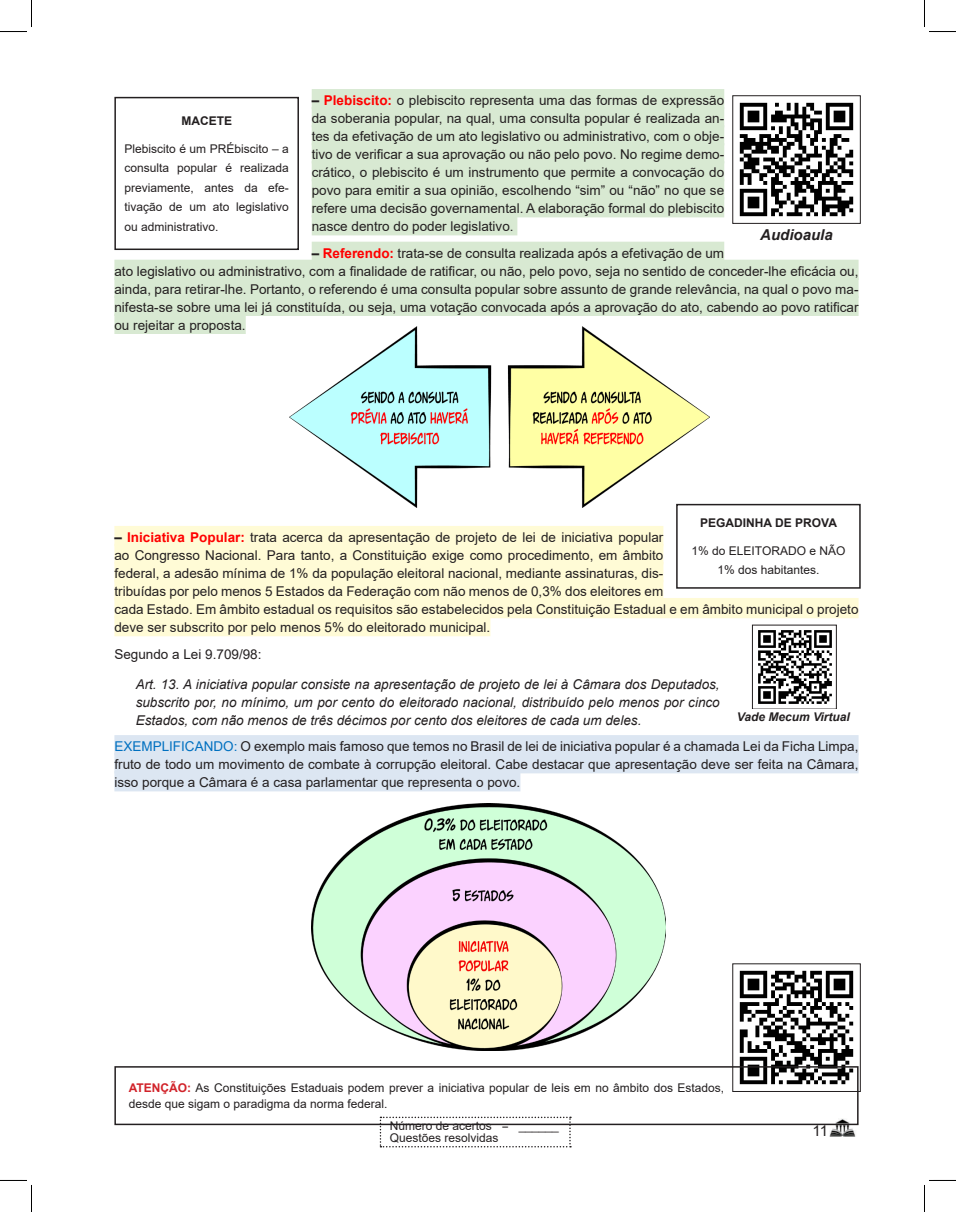
<style>
.page{position:relative;width:956px;height:1212px;background:#fff}
.page>*{position:absolute;margin:0;border:0;box-sizing:border-box;transform-origin:0 0}
.t1{font:italic 700 15px "Arial";color:#231f20}
.t2{font:15px "Arial";color:#231f20}
.Verde{font:13.5px/18px "Arial";color:#231f20;text-align:justify}
.aRTIGO{font:italic 13.5px/18px "Arial";color:#231f20;text-align:justify}
.Quadros{font:12px/12px "Arial";color:#231f20}
.Texto_Tabela{font:12px/19.5px "Arial";color:#231f20;text-align:justify}
.Texto_Tabela-2{font:700 12px "Arial";color:#231f20}
.t3{font:italic 700 12px "Arial";color:#231f20}
.s1{font-weight:700}
.s2{font-weight:700;color:#f00}
.s3{color:#0070c0}
.s4{font-weight:700;color:#d1232a}
</style>
<div class="page">
<img style="left:830px;top:1118px;width:26px;height:19px">
<svg style="left:380px;top:1116px;width:191px;height:31px"></svg>
<div style="left:312px;top:89px;width:412px;height:20px;background:#d8e9d2"></div>
<div style="left:312px;top:107px;width:412px;height:20px;background:#d8e9d2"></div>
<div style="left:312px;top:125px;width:412px;height:20px;background:#d8e9d2"></div>
<div style="left:312px;top:143px;width:412px;height:20px;background:#d8e9d2"></div>
<div style="left:312px;top:161px;width:412px;height:20px;background:#d8e9d2"></div>
<div style="left:312px;top:179px;width:412px;height:20px;background:#d8e9d2"></div>
<div style="left:312px;top:197px;width:412px;height:20px;background:#d8e9d2"></div>
<div style="left:312px;top:215px;width:205px;height:20px;background:#d8e9d2"></div>
<div style="left:312px;top:241px;width:412px;height:21px;background:#d8e9d2"></div>
<div style="left:114px;top:259px;width:745px;height:21px;background:#d8e9d2"></div>
<div style="left:114px;top:277px;width:745px;height:21px;background:#d8e9d2"></div>
<div style="left:114px;top:295px;width:745px;height:21px;background:#d8e9d2"></div>
<div style="left:114px;top:313px;width:132px;height:21px;background:#d8e9d2"></div>
<div style="left:114px;top:526px;width:549px;height:20px;background:#fffbd6"></div>
<div style="left:114px;top:544px;width:549px;height:20px;background:#fffbd6"></div>
<div style="left:114px;top:562px;width:549px;height:20px;background:#fffbd6"></div>
<div style="left:114px;top:580px;width:549px;height:20px;background:#fffbd6"></div>
<div style="left:114px;top:598px;width:745px;height:20px;background:#fffbd6"></div>
<div style="left:114px;top:616px;width:376px;height:20px;background:#fffbd6"></div>
<div style="left:114px;top:735px;width:745px;height:20px;background:#dce6f2"></div>
<div style="left:114px;top:753px;width:745px;height:20px;background:#dce6f2"></div>
<div style="left:114px;top:771px;width:406px;height:20px;background:#dce6f2"></div>
<img style="left:739px;top:970px;width:115px;height:115px">
<div style="left:732px;top:963px;width:129px;height:128px;border:1px solid #231f20"></div>
<img style="left:739px;top:102px;width:115px;height:115px">
<div style="left:732px;top:95px;width:129px;height:129px;border:1px solid #231f20"></div>
<div style="left:114px;top:97px;width:185px;height:153px;border:2px solid #231f20"></div>
<img style="left:290px;top:327px;width:420px;height:180px">
<div style="left:676px;top:503px;width:185px;height:85px;border:2px solid #231f20"></div>
<img style="left:758px;top:630px;width:74px;height:74px">
<div style="left:752px;top:624px;width:85px;height:85px;border:1px solid #231f20"></div>
<div style="left:728px;top:708px;width:131px;height:16px;background:#fff"></div>
<img style="left:312px;top:803px;width:353px;height:247px">
<div style="left:114px;top:1065px;width:745px;height:59px;border:2px solid #231f20"></div>
<svg style="left:0;top:0;width:32px;height:32px"></svg>
<svg style="left:0;top:1179px;width:32px;height:32px"></svg>
<svg style="left:924px;top:0;width:32px;height:32px"></svg>
<svg style="left:924px;top:1179px;width:32px;height:32px"></svg>
<p class="Verde" style="left:312px;top:91px;width:414px"><span class="s1">–</span> <span class="s2">Plebiscito:</span> o plebiscito representa uma das formas de expressão da soberania popular, na qual, uma consulta popular é realizada an&shy;tes da efetivação de um ato legislativo ou administrativo, com o obje&shy;tivo de verificar a sua aprovação ou não pelo povo. No regime demo&shy;crático, o plebiscito é um instrumento que permite a convocação do povo para emitir a sua opinião, escolhendo “sim” ou “não” no que se refere uma decisão governamental. A elaboração formal do plebiscito nasce dentro do poder legislativo.</p>
<p class="Verde" style="left:114px;top:244px;width:746px;text-align:left;text-indent:197px"><span class="s1">–</span> <span class="s2">Referendo:</span> trata-se de consulta realizada após a efetivação de um<br>ato legislativo ou administrativo, com a finalidade de ratificar, ou não, pelo povo, seja no sentido de conceder-lhe eficácia ou, ainda, para retirar-lhe. Portanto, o referendo é uma consulta popular sobre assunto de grande relevância, na qual o povo ma&shy;nifesta-se sobre uma lei já constituída, ou seja, uma votação convocada após a aprovação do ato, cabendo ao povo ratificar ou rejeitar a proposta.</p>
<p class="Texto_Tabela-2" style="left:181px;top:112px;width:52px">MACETE</p>
<p class="Texto_Tabela" style="left:124px;top:139px;width:166px">Plebiscito é um PRÉbiscito – a consulta popular é realizada previamente, antes da efe&shy;tivação de um ato legislativo ou administrativo.</p>
<p class="t1" style="left:760px;top:225px;width:74px">Audioaula</p>
<p class="Texto_Tabela-2" style="left:700px;top:514px;width:138px">PEGADINHA DE PROVA</p>
<p class="Texto_Tabela" style="left:691px;top:540px;width:155px;text-align:center">1% do ELEITORADO e NÃO<br>1% dos habitantes.</p>
<p class="Verde" style="left:114px;top:528px;width:746px;text-align:left"><span class="s1">–</span> <span class="s2">Iniciativa Popular:</span> trata acerca da apresentação de projeto de lei de iniciativa popular<br>ao Congresso Nacional. Para tanto, a Constituição exige como procedimento, em âmbito<br>federal, a adesão mínima de 1% da população eleitoral nacional, mediante assinaturas, dis-<br>tribuídas por pelo menos 5 Estados da Federação com não menos de 0,3% dos eleitores em<br>cada Estado. Em âmbito estadual os requisitos são estabelecidos pela Constituição Estadual e em âmbito municipal o projeto deve ser subscrito por pelo menos 5% do eleitorado municipal.</p>
<p class="Verde" style="left:114px;top:644px;width:149px">Segundo a Lei 9.709/98:</p>
<p class="aRTIGO" style="left:136px;top:675px;width:586px">Art. 13. A iniciativa popular consiste na apresentação de projeto de lei à Câmara dos Deputados, subscrito por, no mínimo, um por cento do eleitorado nacional, distribuído pelo menos por cinco Estados, com não menos de três décimos por cento dos eleitores de cada um deles.</p>
<p class="Verde" style="left:114px;top:737px;width:746px"><span class="s3">EXEMPLIFICANDO:</span> O exemplo mais famoso que temos no Brasil de lei de iniciativa popular é a chamada Lei da Ficha Limpa, fruto de todo um movimento de combate à corrupção eleitoral. Cabe destacar que apresentação deve ser feita na Câmara, isso porque a Câmara é a casa parlamentar que representa o povo.</p>
<p class="t3" style="left:737px;top:708px;width:115px">Vade Mecum Virtual</p>
<p class="Quadros" style="left:129px;top:1078px;width:597px;line-height:16.5px"><span class="s4">ATENÇÃO:</span> As Constituições Estaduais podem prever a iniciativa popular de leis em no âmbito dos Estados, desde que sigam o paradigma da norma federal.</p>
<p class="Quadros" style="left:390px;top:1119px;width:171px">Número de acertos = ______<br>Questões resolvidas</p>
<p class="t2" style="left:813px;top:1120px;width:17px">11</p>
</div>
